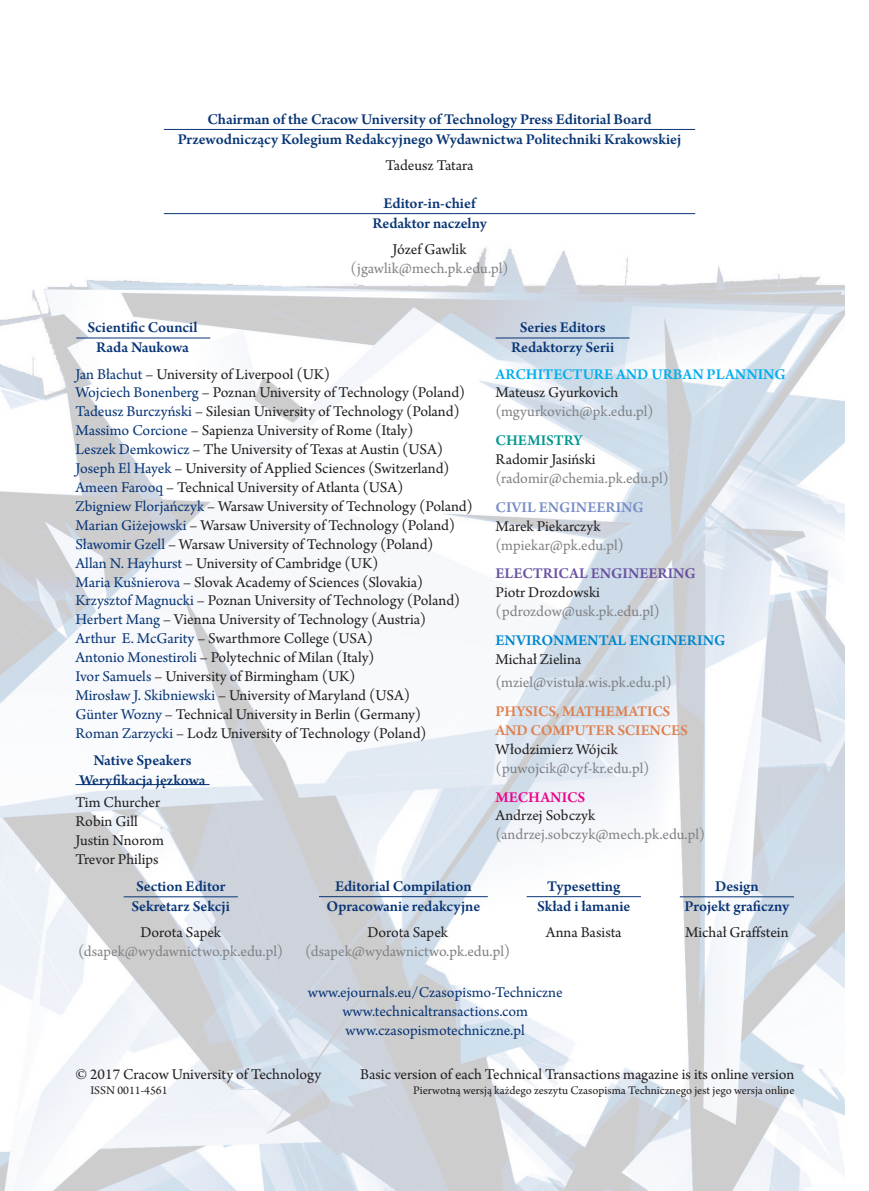
<style>
.page{position:relative;width:869px;height:1191px;background:#fff}
.page>*{position:absolute;margin:0;border:0;box-sizing:border-box;transform-origin:0 0}
.Freedom{font:15.75px "Arno Pro";color:#231f20}
.Freedom-2{font:15.75px/18.9px "Arno Pro";color:#808285}
.main{font:600 15.75px "Arno Pro";color:#083575}
.Freedom-3{font:15.75px "Arno Pro";color:#083575}
.Tytuł_FS{font:600 15.75px/18.9px "Arno Pro";letter-spacing:-.01em;color:#de804f}
.Tytuł_ARCH{font:600 15.75px "Arno Pro";color:#00aeef}
.Tytuł_IS{font:600 15.75px "Arno Pro";color:#0086cb}
.Tytuł_EE{font:600 15.75px "Arno Pro";color:#6850a1}
.Tytuł_CE{font:600 15.75px "Arno Pro";color:#788dc7}
.Tytuł_CHEM{font:600 15.75px "Arno Pro";color:#009691}
.Tytuł_MECH{font:600 15.75px "Arno Pro";color:#ed028c}
.Freedom-4{font:12.25px "Arno Pro";color:#231f20}
.s1{color:#083575}
.s2{color:#231f20}
</style>
<div class="page">
<img style="left:0;top:128px;width:843px;height:1063px">
<hr style="left:124px;top:896px;width:114px;height:1px;background:#083575">
<hr style="left:319px;top:896px;width:168px;height:1px;background:#083575">
<hr style="left:526px;top:896px;width:114px;height:1px;background:#083575">
<hr style="left:679px;top:896px;width:114px;height:1px;background:#083575">
<hr style="left:76px;top:338px;width:134px;height:1px;background:#083575">
<hr style="left:495px;top:338px;width:134px;height:1px;background:#083575">
<hr style="left:164px;top:129px;width:530px;height:1px;background:#083575">
<hr style="left:164px;top:213px;width:530px;height:1px;background:#083575">
<hr style="left:75px;top:784px;width:134px;height:1px;background:#083575">
<p class="main" style="left:207px;top:110px;width:445px">Chairman of the Cracow University of Technology Press Editorial Board</p>
<p class="main" style="left:178px;top:130px;width:505px">Przewodniczący Kolegium Redakcyjnego Wydawnictwa Politechniki Krakowskiej</p>
<p class="Freedom" style="left:385px;top:156px;width:89px">Tadeusz Tatara</p>
<p class="main" style="left:383px;top:194px;width:93px">Editor-in-chief</p>
<p class="main" style="left:372px;top:214px;width:116px">Redaktor naczelny</p>
<p class="Freedom" style="left:392px;top:240px;width:75px">Józef Gawlik</p>
<p class="Freedom-2" style="left:350px;top:259px;width:160px">(jgawlik@mech.pk.edu.pl)</p>
<p class="main" style="left:87px;top:319px;width:111px">Scientific Council</p>
<p class="main" style="left:96px;top:338px;width:94px">Rada Naukowa</p>
<p class="Freedom" style="left:75px;top:365px;width:256px"><span class="s1">Jan Błachut</span> – University of Liverpool (UK)</p>
<p class="Freedom" style="left:75px;top:384px;width:391px"><span class="s1">Wojciech Bonenberg</span> – Poznan University of Technology (Poland)</p>
<p class="Freedom" style="left:75px;top:402px;width:385px"><span class="s1">Tadeusz Burczyński</span> – Silesian University of Technology (Poland)</p>
<p class="Freedom" style="left:75px;top:421px;width:339px"><span class="s1">Massimo Corcione</span> – Sapienza University of Rome (Italy)</p>
<p class="Freedom" style="left:75px;top:440px;width:369px"><span class="s1">Leszek Demkowicz</span> – The University of Texas at Austin (USA)</p>
<p class="Freedom" style="left:75px;top:459px;width:375px"><span class="s1">Joseph El Hayek</span> – University of Applied Sciences (Switzerland)</p>
<p class="Freedom" style="left:75px;top:478px;width:329px"><span class="s1">Ameen Farooq</span> – Technical University of Atlanta (USA)</p>
<p class="Freedom" style="left:75px;top:497px;width:398px"><span class="s1">Zbigniew Florjańczyk</span> – Warsaw University of Technology (Poland)</p>
<p class="Freedom" style="left:75px;top:516px;width:381px"><span class="s1">Marian Giżejowski</span> – Warsaw University of Technology (Poland)</p>
<p class="Freedom" style="left:75px;top:535px;width:359px"><span class="s1">Sławomir Gzell</span> – Warsaw University of Technology (Poland)</p>
<p class="Freedom" style="left:75px;top:554px;width:304px"><span class="s1">Allan N. Hayhurst</span> – University of Cambridge (UK)</p>
<p class="Freedom" style="left:75px;top:573px;width:349px"><span class="s1">Maria Kušnierova</span> – Slovak Academy of Sciences (Slovakia)</p>
<p class="Freedom" style="left:75px;top:591px;width:386px"><span class="s1">Krzysztof Magnucki</span> – Poznan University of Technology (Poland)</p>
<p class="Freedom" style="left:75px;top:610px;width:352px"><span class="s1">Herbert Mang</span> – Vienna University of Technology (Austria)</p>
<p class="Freedom" style="left:75px;top:629px;width:299px"><span class="s1">Arthur E. McGarity</span> – Swarthmore College (USA)</p>
<p class="Freedom" style="left:75px;top:648px;width:300px"><span class="s1">Antonio Monestiroli</span> – Polytechnic of Milan (Italy)</p>
<p class="Freedom" style="left:75px;top:667px;width:281px"><span class="s1">Ivor Samuels</span> – University of Birmingham (UK)</p>
<p class="Freedom" style="left:75px;top:686px;width:336px"><span class="s1">Mirosław J. Skibniewski</span> – University of Maryland (USA)</p>
<p class="Freedom" style="left:75px;top:705px;width:347px"><span class="s1">Günter Wozny</span> – Technical University in Berlin (Germany)</p>
<p class="Freedom" style="left:75px;top:724px;width:352px"><span class="s1">Roman Zarzycki</span> – Lodz University of Technology (Poland)</p>
<p class="main" style="left:93px;top:751px;width:100px">Native Speakers</p>
<p class="main" style="left:79px;top:771px;width:128px">Weryfikacja jęzkowa</p>
<p class="Freedom" style="left:75px;top:793px;width:86px">Tim Churcher</p>
<p class="Freedom" style="left:75px;top:812px;width:64px">Robin Gill</p>
<p class="Freedom" style="left:75px;top:831px;width:90px">Justin Nnorom</p>
<p class="Freedom" style="left:75px;top:849px;width:85px">Trevor Philips</p>
<p class="main" style="left:519px;top:319px;width:87px">Series Editors</p>
<p class="main" style="left:510px;top:338px;width:105px">Redaktorzy Serii</p>
<p class="Tytuł_ARCH" style="left:495px;top:365px;width:291px">ARCHITECTURE AND URBAN PLANNING</p>
<p class="Freedom-2" style="left:495px;top:384px;width:159px"><span class="s2">Mateusz Gyurkovich </span>(mgyurkovich@pk.edu.pl)</p>
<p class="Tytuł_CHEM" style="left:495px;top:431px;width:88px">CHEMISTRY</p>
<p class="Freedom-2" style="left:495px;top:451px;width:175px"><span class="s2">Radomir Jasiński </span>(radomir@chemia.pk.edu.pl)</p>
<p class="Tytuł_CE" style="left:495px;top:498px;width:150px">CIVIL ENGINEERING</p>
<p class="Freedom-2" style="left:495px;top:517px;width:130px"><span class="s2">Marek Piekarczyk </span>(mpiekar@pk.edu.pl)</p>
<p class="Tytuł_EE" style="left:495px;top:564px;width:202px">ELECTRICAL ENGINEERING</p>
<p class="Freedom-2" style="left:495px;top:584px;width:166px"><span class="s2">Piotr Drozdowski </span>(pdrozdow@usk.pk.edu.pl)</p>
<p class="Tytuł_IS" style="left:495px;top:631px;width:231px">ENVIRONMENTAL ENGINERING</p>
<p class="Freedom-2" style="left:495px;top:648px;width:178px;line-height:23.1px"><span class="s2">Michał Zielina </span>(mziel@vistula.wis.pk.edu.pl)</p>
<p class="Tytuł_FS" style="left:495px;top:702px;width:194px">PHYSICS, MATHEMATICS<br>AND COMPUTER SCIENCES</p>
<p class="Freedom-2" style="left:495px;top:740px;width:155px"><span class="s2">Włodzimierz Wójcik </span>(puwojcik@cyf-kr.edu.pl)</p>
<p class="Tytuł_MECH" style="left:495px;top:787px;width:91px">MECHANICS</p>
<p class="Freedom-2" style="left:495px;top:807px;width:211px"><span class="s2">Andrzej Sobczyk </span>(andrzej.sobczyk@mech.pk.edu.pl)</p>
<p class="main" style="left:136px;top:877px;width:91px">Section Editor</p>
<p class="main" style="left:131px;top:897px;width:100px">Sekretarz Sekcji</p>
<p class="Freedom" style="left:140px;top:923px;width:82px">Dorota Sapek</p>
<p class="Freedom-2" style="left:78px;top:942px;width:206px">(dsapek@wydawnictwo.pk.edu.pl)</p>
<p class="main" style="left:335px;top:877px;width:138px">Editorial Compilation</p>
<p class="main" style="left:326px;top:897px;width:155px">Opracowanie redakcyjne</p>
<p class="Freedom" style="left:367px;top:923px;width:82px">Dorota Sapek</p>
<p class="Freedom-2" style="left:305px;top:942px;width:206px">(dsapek@wydawnictwo.pk.edu.pl)</p>
<p class="main" style="left:547px;top:877px;width:75px">Typesetting</p>
<p class="main" style="left:537px;top:897px;width:95px">Skład i łamanie</p>
<p class="Freedom" style="left:545px;top:923px;width:77px">Anna Basista</p>
<p class="Freedom-3" style="left:307px;top:983px;width:256px">www.ejournals.eu/Czasopismo-Techniczne</p>
<p class="Freedom-3" style="left:342px;top:1002px;width:187px">www.technicaltransactions.com</p>
<p class="Freedom-3" style="left:345px;top:1020px;width:181px">www.czasopismotechniczne.pl</p>
<p class="main" style="left:714px;top:877px;width:45px">Design</p>
<p class="main" style="left:684px;top:897px;width:106px">Projekt graficzny</p>
<p class="Freedom" style="left:685px;top:923px;width:105px">Michał Graffstein</p>
<p class="Freedom" style="left:75px;top:1065px;width:247px">© 2017 Cracow University of Technology</p>
<p class="Freedom-4" style="left:90px;top:1083px;width:79px">ISSN 0011-4561</p>
<p class="Freedom" style="left:360px;top:1065px;width:435px">Basic version of each Technical Transactions magazine is its online version</p>
<p class="Freedom-4" style="left:413px;top:1083px;width:382px">Pierwotną wersją każdego zeszytu Czasopisma Technicznego jest jego wersja online</p>
</div>
